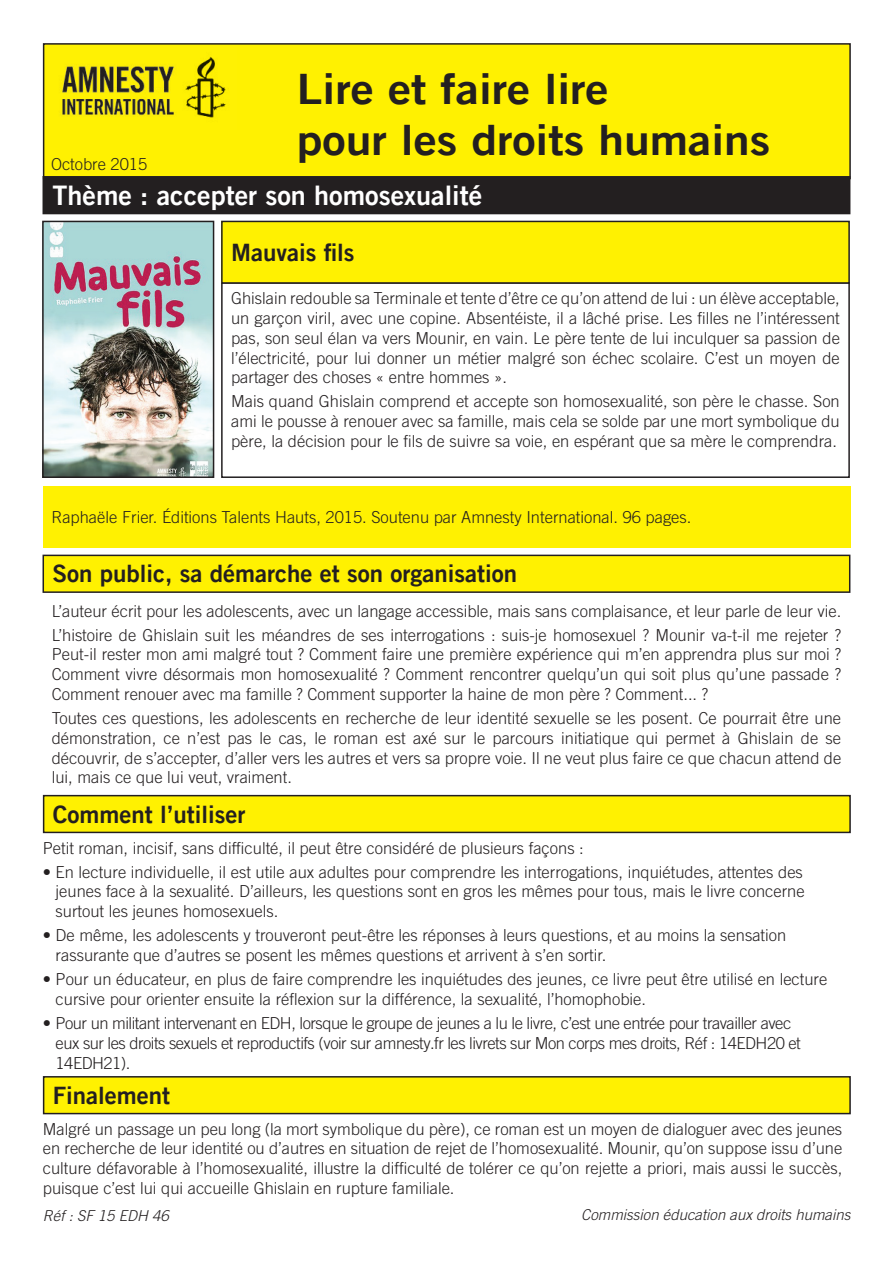
<style>
.page{position:relative;width:893px;height:1263px;background:#fff}
.page>*{position:absolute;margin:0;border:0;box-sizing:border-box;transform-origin:0 0}
.t1{font:42px/50.4px "Amnesty Trade Gothic Bd 2";color:#231f20;scale:1.1 1}
.t2{font:27px "Amnesty Trade Gothic Bd 2";color:#fff}
.t3{font:24px "Amnesty Trade Gothic Bd 2";color:#231f20}
.t4{font:300 16.5px/19.8px "Amnesty Trade Gothic";color:#231f20;text-align:justify}
.t5{font:300 16.5px/19.8px "Amnesty Trade Gothic";letter-spacing:-.03em;color:#231f20}
.t6{font:italic 300 15px "Amnesty Trade Gothic";color:#231f20}
</style>
<div class="page">
<div style="left:43px;top:555px;width:807px;height:37px;background:#fff101"></div>
<div style="left:43px;top:555px;width:807px;height:38px;border:2px solid #231f20"></div>
<div style="left:44px;top:44px;width:806px;height:135px;background:#fff101"></div>
<div style="left:43px;top:43px;width:808px;height:136px;border:2px solid #231f20"></div>
<img style="left:59px;top:57px;width:167px;height:61px">
<div style="left:221px;top:282px;width:629px;height:196px;border:2px solid #231f20"></div>
<div style="left:222px;top:221px;width:627px;height:62px;background:#fff101"></div>
<div style="left:221px;top:221px;width:629px;height:63px;border:2px solid #231f20"></div>
<div style="left:44px;top:1077px;width:806px;height:36px;background:#fff101"></div>
<div style="left:43px;top:1076px;width:808px;height:38px;border:2px solid #231f20"></div>
<div style="left:43px;top:486px;width:808px;height:62px;background:#fff101"></div>
<img style="left:45px;top:224px;width:166px;height:251px">
<div style="left:42px;top:221px;width:172px;height:257px;border:2px solid #231f20"></div>
<div style="left:44px;top:796px;width:806px;height:36px;background:#fff101"></div>
<div style="left:43px;top:795px;width:808px;height:38px;border:2px solid #231f20"></div>
<div style="left:43px;top:177px;width:807px;height:37px;background:#231f20"></div>
<div style="left:43px;top:176px;width:807px;height:38px;border:2px solid #231f20"></div>
<p class="t4" style="left:51px;top:154px;width:125px">Xxxxxxxxxxx 201X</p>
<p class="t4" style="left:51px;top:154px;width:98px">Octobre 2015</p>
<h1 class="t1" style="left:297px;top:63px;width:432px">Lire et faire lire<br>pour les droits humains</h1>
<h2 class="t2" style="left:53px;top:179px;width:431px">Thème : accepter son homosexualité</h2>
<h3 class="t3" style="left:231px;top:237px;width:125px">Mauvais fils</h3>
<p class="t4" style="left:231px;top:288px;width:610px">Ghislain redouble sa Terminale et tente d’être ce qu’on attend de lui : un élève acceptable, un garçon viril, avec une copine. Absentéiste, il a lâché prise. Les filles ne l’intéressent pas, son seul élan va vers Mounir, en vain. Le père tente de lui inculquer sa passion de l’électricité, pour lui donner un métier malgré son échec scolaire. C’est un moyen de partager des choses « entre hommes ».</p>
<p class="t4" style="left:231px;top:391px;width:610px">Mais quand Ghislain comprend et accepte son homosexualité, son père le chasse. Son ami le pousse à renouer avec sa famille, mais cela se solde par une mort symbolique du père, la décision pour le fils de suivre sa voie, en espérant que sa mère le comprendra.</p>
<p class="t4" style="left:51px;top:507px;width:642px">Raphaële Frier. Éditions Talents Hauts, 2015. Soutenu par Amnesty International. 96 pages.</p>
<h3 class="t3" style="left:53px;top:559px;width:466px">Son public, sa démarche et son organisation</h3>
<p class="t4" style="left:52px;top:598px;width:791px;line-height:24px">L’auteur écrit pour les adolescents, avec un langage accessible, mais sans complaisance, et leur parle de leur vie.<br>L’histoire de Ghislain suit les méandres de ses interrogations : suis-je homosexuel ? Mounir va-t-il me rejeter ?</p>
<p class="t4" style="left:52px;top:644px;width:791px">Peut-il rester mon ami malgré tout ? Comment faire une première expérience qui m’en apprendra plus sur moi ?<br>Comment vivre désormais mon homosexualité ? Comment rencontrer quelqu’un qui soit plus qu’une passade ?<br>Comment renouer avec ma famille ? Comment supporter la haine de mon père ? Comment... ?</p>
<p class="t4" style="left:52px;top:708px;width:791px">Toutes ces questions, les adolescents en recherche de leur identité sexuelle se les posent. Ce pourrait être une démonstration, ce n’est pas le cas, le roman est axé sur le parcours initiatique qui permet à Ghislain de se découvrir, de s’accepter, d’aller vers les autres et vers sa propre voie. Il ne veut plus faire ce que chacun attend de lui, mais ce que lui veut, vraiment.</p>
<h3 class="t3" style="left:53px;top:799px;width:194px">Comment l’utiliser</h3>
<p class="t4" style="left:43px;top:838px;width:542px">Petit roman, incisif, sans difficulté, il peut être considéré de plusieurs façons :</p>
<p class="t4" style="left:56px;top:862px;width:750px;text-indent:-13px">• En lecture individuelle, il est utile aux adultes pour comprendre les interrogations, inquiétudes, attentes des jeunes face à la sexualité. D’ailleurs, les questions sont en gros les mêmes pour tous, mais le livre concerne surtout les jeunes homosexuels.</p>
<p class="t4" style="left:56px;top:925px;width:732px;text-indent:-13px">• De même, les adolescents y trouveront peut-être les réponses à leurs questions, et au moins la sensation rassurante que d’autres se posent les mêmes questions et arrivent à s’en sortir.</p>
<p class="t4" style="left:56px;top:969px;width:773px;text-indent:-13px">• Pour un éducateur, en plus de faire comprendre les inquiétudes des jeunes, ce livre peut être utilisé en lecture cursive pour orienter ensuite la réflexion sur la différence, la sexualité, l’homophobie.</p>
<p class="t5" style="left:56px;top:1013px;width:747px;text-indent:-13px">• Pour un militant intervenant en EDH, lorsque le groupe de jeunes a lu le livre, c’est une entrée pour travailler avec eux sur les droits sexuels et reproductifs (voir sur amnesty.fr les livrets sur Mon corps mes droits, Réf : 14EDH20 et<br>14EDH21).</p>
<h3 class="t3" style="left:53px;top:1080px;width:119px">Finalement</h3>
<p class="t4" style="left:43px;top:1118px;width:801px">Malgré un passage un peu long (la mort symbolique du père), ce roman est un moyen de dialoguer avec des jeunes en recherche de leur identité ou d’autres en situation de rejet de l’homosexualité. Mounir, qu’on suppose issu d’une culture défavorable à l’homosexualité, illustre la difficulté de tolérer ce qu’on rejette a priori, mais aussi le succès, puisque c’est lui qui accueille Ghislain en rupture familiale.</p>
<p class="t6" style="left:43px;top:1207px;width:127px">Réf : SF 15 EDH 46</p>
<p class="t6" style="left:581px;top:1206px;width:271px">Commission éducation aux droits humains</p>
</div>
